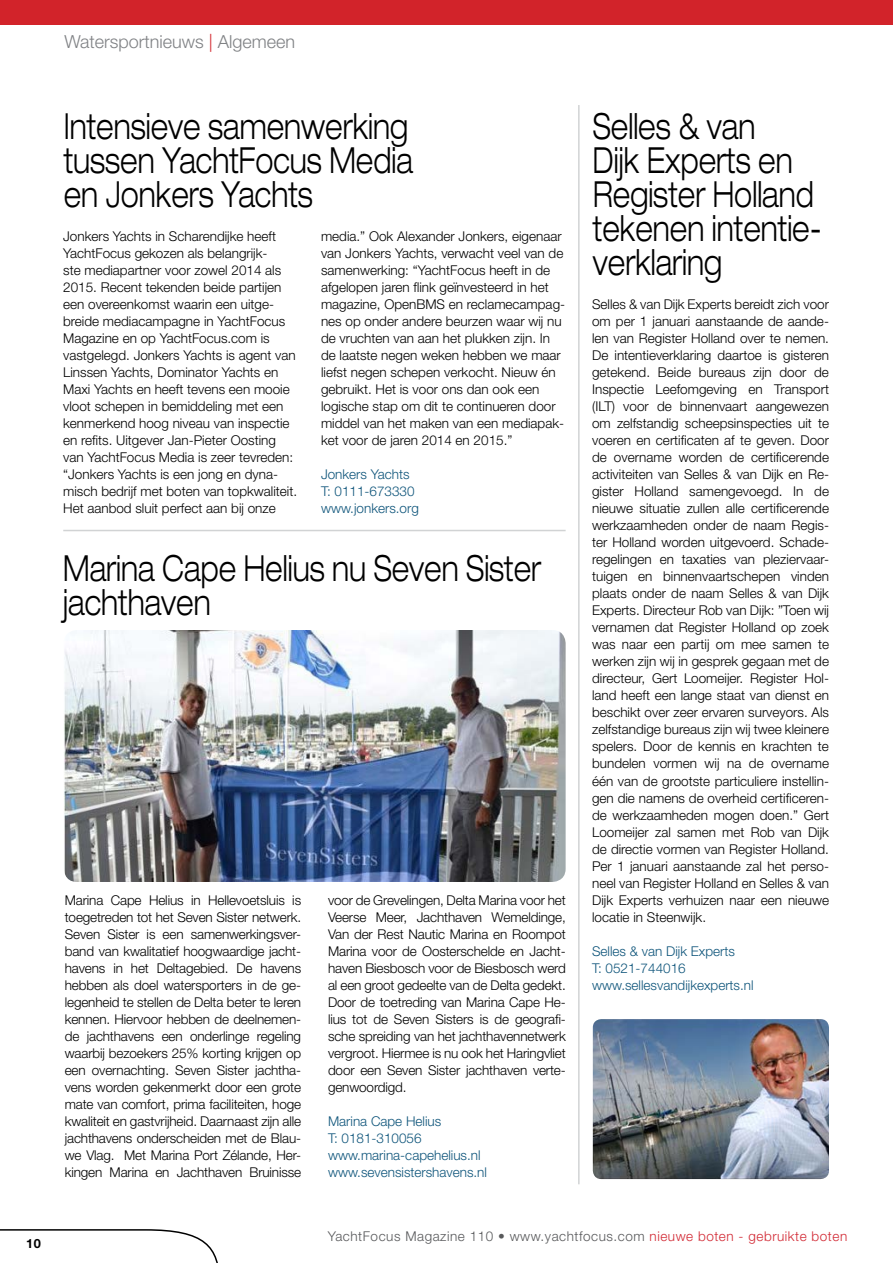
<style>
.page{position:relative;width:893px;height:1263px;background:#fff}
.page>*{position:absolute;margin:0;border:0;box-sizing:border-box;transform-origin:0 0}
.t1{font:300 expanded 36px/34px "Helvetica Neue";color:#000;scale:.75 1}
.t2{font:300 18px "Helvetica Neue";color:#808285}
.t3{font:300 13.5px/17px "Helvetica Neue";color:#000;text-align:justify}
.t4{font:300 13.5px/17px "Helvetica Neue";color:#0f557b}
.t5{font:300 13.5px "Helvetica Neue";letter-spacing:.04em;color:#58595b}
.t6{font:700 12.75px "Helvetica Neue";color:#000}
.s1{color:#d2232a}
.s2{color:#d22a35}
</style>
<div class="page">
<div style="left:0;top:0;width:893px;height:25px;background:#d2232a"></div>
<hr style="left:63px;top:530px;width:503px;height:1px;background:#d1d3d4">
<svg style="left:0;top:1229px;width:218px;height:34px"></svg>
<hr style="left:578px;top:105px;width:2px;height:1079px;background:#d1d3d4">
<img style="left:64px;top:630px;width:502px;height:252px">
<img style="left:593px;top:1019px;width:236px;height:160px">
<h2 class="t2" style="left:64px;top:31px;width:232px">Watersportnieuws <span class="s1">|</span> Algemeen</h2>
<p class="t6" style="left:26px;top:1235px;width:16px">10</p>
<h1 class="t1" style="left:64px;top:109px;width:467px">Intensieve samenwerking tussen YachtFocus Media en Jonkers Yachts</h1>
<p class="t3" style="left:63px;top:228px;width:236px;text-align:left">Jonkers Yachts in Scharendijke heeft YachtFocus gekozen als belangrijk-<br>ste mediapartner voor zowel 2014 als 2015. Recent tekenden beide partijen een overeenkomst waarin een uitge&shy;breide mediacampagne in YachtFocus Magazine en op YachtFocus.com is vastgelegd. Jonkers Yachts is agent van Linssen Yachts, Dominator Yachts en Maxi Yachts en heeft tevens een mooie vloot schepen in bemiddeling met een kenmerkend hoog niveau van inspectie en refits. Uitgever Jan-Pieter Oosting van YachtFocus Media is zeer tevreden: “Jonkers Yachts is een jong en dyna&shy;misch bedrijf met boten van topkwaliteit.<br>Het aanbod sluit perfect aan bij onze</p>
<p class="t3" style="left:321px;top:228px;width:246px;text-align:left">media.” Ook Alexander Jonkers, eigenaar van Jonkers Yachts, verwacht veel van de samenwerking: “YachtFocus heeft in de afgelopen jaren flink geïnvesteerd in het magazine, OpenBMS en reclamecampag&shy;nes op onder andere beurzen waar wij nu de vruchten van aan het plukken zijn. In de laatste negen weken hebben we maar liefst negen schepen verkocht. Nieuw én gebruikt. Het is voor ons dan ook een logische stap om dit te continueren door middel van het maken van een mediapak&shy;ket voor de jaren 2014 en 2015.”</p>
<p class="t4" style="left:321px;top:466px;width:99px">Jonkers Yachts<br>T: 0111-673330 www.jonkers.org</p>
<h1 class="t1" style="left:63px;top:551px;width:639px">Marina Cape Helius nu Seven Sister jachthaven</h1>
<p class="t3" style="left:65px;top:891px;width:238px">Marina Cape Helius in Hellevoetsluis is toegetreden tot het Seven Sister netwerk.<br>Seven Sister is een samenwerkingsver&shy;band van kwalitatief hoogwaardige jacht&shy;havens in het Deltagebied. De havens hebben als doel watersporters in de ge&shy;legenheid te stellen de Delta beter te leren kennen. Hiervoor hebben de deelnemen&shy;de jachthavens een onderlinge regeling waarbij bezoekers 25% korting krijgen op een overnachting. Seven Sister jachtha&shy;vens worden gekenmerkt door een grote mate van comfort, prima faciliteiten, hoge kwaliteit en gastvrijheid. Daarnaast zijn alle jachthavens onderscheiden met de Blau&shy;we Vlag. Met Marina Port Zélande, Her&shy;kingen Marina en Jachthaven Bruinisse</p>
<p class="t3" style="left:328px;top:891px;width:239px">voor de Grevelingen, Delta Marina voor het Veerse Meer, Jachthaven Wemeldinge, Van der Rest Nautic Marina en Roompot Marina voor de Oosterschelde en Jacht&shy;haven Biesbosch voor de Biesbosch werd al een groot gedeelte van de Delta gedekt.<br>Door de toetreding van Marina Cape He&shy;lius tot de Seven Sisters is de geografi&shy;sche spreiding van het jachthavennetwerk vergroot. Hiermee is nu ook het Haringvliet door een Seven Sister jachthaven verte&shy;genwoordigd.</p>
<p class="t4" style="left:328px;top:1112px;width:161px">Marina Cape Helius<br>T: 0181-310056 www.marina-capehelius.nl www.sevensistershavens.nl</p>
<h1 class="t1" style="left:593px;top:109px;width:307px">Selles &amp; van<br>Dijk Experts en<br>Register Holland tekenen intentie&shy;verklaring</h1>
<p class="t3" style="left:592px;top:296px;width:238px">Selles &amp; van Dijk Experts bereidt zich voor om per 1 januari aanstaande de aande&shy;len van Register Holland over te nemen.<br>De intentieverklaring daartoe is gisteren getekend. Beide bureaus zijn door de Inspectie Leefomgeving en Transport (ILT) voor de binnenvaart aangewezen om zelfstandig scheepsinspecties uit te voeren en certificaten af te geven. Door de overname worden de certificerende activiteiten van Selles &amp; van Dijk en Re&shy;gister Holland samengevoegd. In de nieuwe situatie zullen alle certificerende werkzaamheden onder de naam Regis&shy;ter Holland worden uitgevoerd. Schade&shy;regelingen en taxaties van pleziervaar&shy;tuigen en binnenvaartschepen vinden plaats onder de naam Selles &amp; van Dijk Experts. Directeur Rob van Dijk: ”Toen wij vernamen dat Register Holland op zoek was naar een partij om mee samen te werken zijn wij in gesprek gegaan met de directeur, Gert Loomeijer. Register Hol&shy;land heeft een lange staat van dienst en beschikt over zeer ervaren surveyors. Als zelfstandige bureaus zijn wij twee kleinere spelers. Door de kennis en krachten te bundelen vormen wij na de overname één van de grootste particuliere instellin&shy;gen die namens de overheid certificeren&shy;de werkzaamheden mogen doen.” Gert Loomeijer zal samen met Rob van Dijk de directie vormen van Register Holland.<br>Per 1 januari aanstaande zal het perso&shy;neel van Register Holland en Selles &amp; van Dijk Experts verhuizen naar een nieuwe locatie in Steenwijk.</p>
<p class="t4" style="left:592px;top:942px;width:163px">Selles &amp; van Dijk Experts<br>T: 0521-744016 www.sellesvandijkexperts.nl</p>
<p class="t5" style="left:328px;top:1228px;width:521px">YachtFocus Magazine 110 • www.yachtfocus.com <span class="s2">nieuwe boten - gebruikte boten</span></p>
</div>
